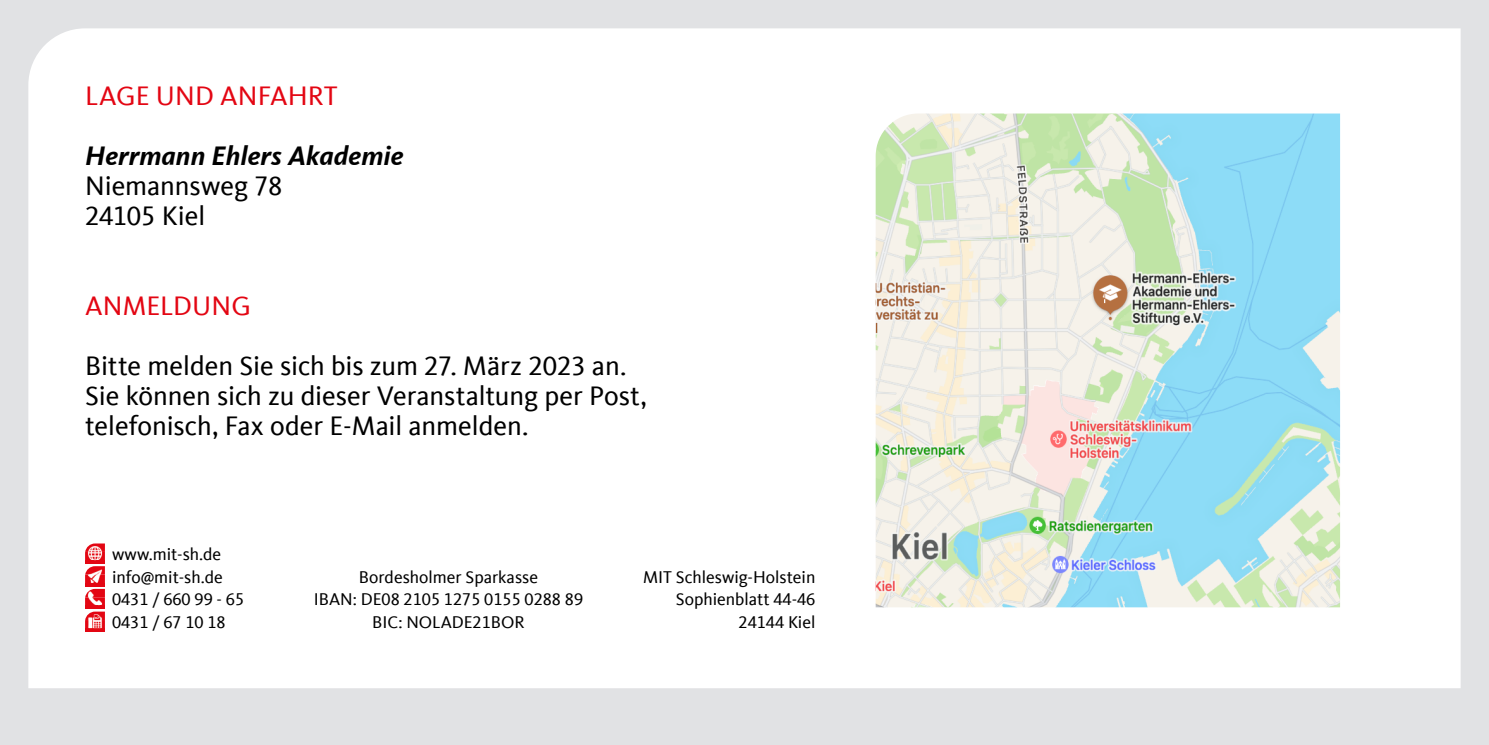
<style>
.page{position:relative;width:1489px;height:745px;background:#fff}
.page>*{position:absolute;margin:0;border:0;box-sizing:border-box;transform-origin:0 0}
.t1{font:27.5px/30px "CDU Kievit Tab";letter-spacing:-.005em;color:#000}
.t2{font:27.5px "CDU Kievit Tab";letter-spacing:.005em;color:#e30613}
.t3{font:italic 700 27.5px "CDU Kievit Tab";color:#000}
.t4{font:17.5px/22.5px "CDU Kievit Tab";color:#000;text-align:right}
</style>
<div class="page">
<div style="left:0;top:0;width:1488px;height:744px;background:#e1e2e4"></div>
<div style="left:28px;top:28px;width:1432px;height:659px;background:#fff"></div>
<img style="left:875px;top:113px;width:464px;height:494px">
<img style="left:85px;top:566px;width:20px;height:19px">
<img style="left:85px;top:543px;width:20px;height:20px">
<img style="left:85px;top:588px;width:20px;height:20px">
<img style="left:85px;top:611px;width:20px;height:20px">
<h1 class="t2" style="left:85px;top:80px;width:254px">LAGE UND ANFAHRT</h1>
<h1 class="t3" style="left:85px;top:139px;width:320px">Herrmann Ehlers Akademie</h1>
<h1 class="t1" style="left:85px;top:171px;width:199px">Niemannsweg 78<br>24105 Kiel</h1>
<h1 class="t2" style="left:85px;top:290px;width:167px">ANMELDUNG</h1>
<h1 class="t1" style="left:85px;top:351px;width:563px">Bitte melden Sie sich bis zum 27. März 2023 an.<br>Sie können sich zu dieser Veranstaltung per Post, telefonisch, Fax oder E-Mail anmelden.</h1>
<p class="t4" style="left:112px;top:543px;width:134px;text-align:left">www.mit-sh.de info@mit-sh.de<br>0431 / 660 99 - 65<br>0431 / 67 10 18</p>
<p class="t4" style="left:314px;top:565px;width:271px;text-align:center">Bordesholmer Sparkasse<br>IBAN: DE08 2105 1275 0155 0288 89<br>BIC: NOLADE21BOR</p>
<p class="t4" style="left:643px;top:565px;width:174px">MIT Schleswig-Holstein<br>Sophienblatt 44-46<br>24144 Kiel</p>
</div>
